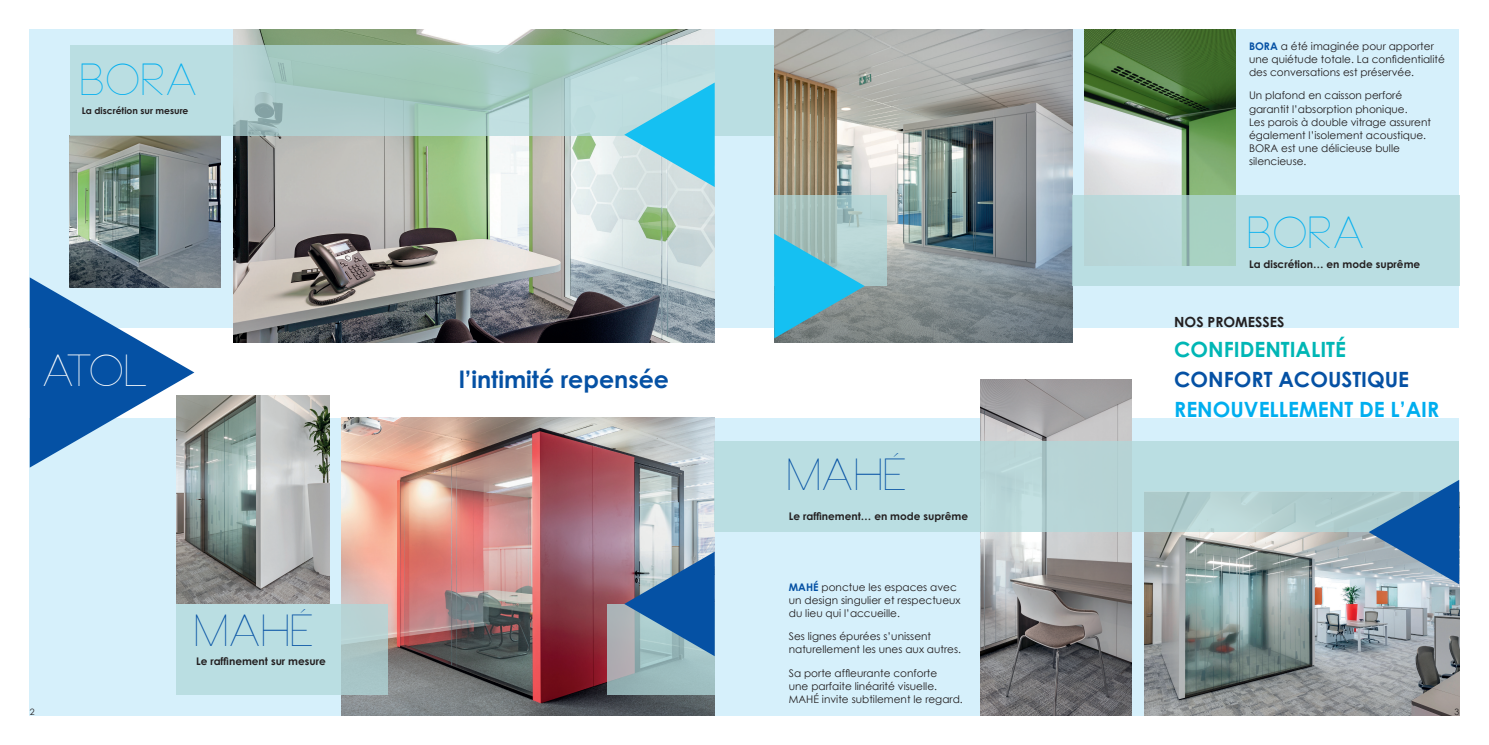
<style>
.page{position:relative;width:1489px;height:745px;background:#fff}
.page>*{position:absolute;margin:0;border:0;box-sizing:border-box;transform-origin:0 0}
.t1{font:100 43.75px "Neou";color:#0551a4}
.t2{font:100 43.75px "Neou";color:#00aeef}
.t3{font:100 43.75px "Neou";color:#fff}
.t4{font:700 23.62px "Century Gothic";color:#0551a4}
.t5{font:700 21px "Century Gothic";color:#00aeef}
.t6{font:700 21px "Century Gothic";color:#0551a4}
.t7{font:700 21px "Century Gothic";color:#00b6b5}
.t8{font:700 14px "Century Gothic";color:#231f20}
.t9{font:10.5px/13.1px "Century Gothic";color:#231f20}
.t10{font:700 10.5px "Century Gothic";color:#231f20}
.t11{font:700 9.19px "Century Gothic";color:#231f20}
.t12{font:8.75px "Century Gothic";color:#231f20}
.s1{font-weight:700;color:#0551a4}
</style>
<div class="page">
<div style="left:30px;top:417px;width:1428px;height:297px;background:#d6f0fb"></div>
<img style="left:980px;top:379px;width:151px;height:335px">
<div style="left:30px;top:30px;width:1428px;height:298px;background:#d6f0fb"></div>
<img style="left:342px;top:417px;width:372px;height:297px">
<svg style="left:176px;top:603px;width:212px;height:91px;background:#b7d9dc"></svg>
<svg style="left:606px;top:603px;width:108px;height:91px;background:#9fb3b6"></svg>
<svg style="left:624px;top:551px;width:90px;height:104px;background:#5983ae"></svg>
<svg style="left:30px;top:277px;width:164px;height:190px"></svg>
<img style="left:176px;top:395px;width:153px;height:208px">
<img style="left:1084px;top:30px;width:151px;height:165px">
<img style="left:1143px;top:531px;width:315px;height:183px">
<svg style="left:714px;top:441px;width:744px;height:90px;background:#b8dadd"></svg>
<svg style="left:1368px;top:479px;width:90px;height:105px;background:#5e8eb9"></svg>
<img style="left:69px;top:136px;width:152px;height:151px">
<img style="left:233px;top:30px;width:481px;height:312px">
<svg style="left:70px;top:45px;width:704px;height:91px;background:#b0d3d1"></svg>
<svg style="left:624px;top:82px;width:90px;height:105px;background:#71cfe8"></svg>
<img style="left:774px;top:30px;width:297px;height:312px">
<svg style="left:1071px;top:195px;width:387px;height:91px;background:#b7dadc"></svg>
<svg style="left:774px;top:195px;width:113px;height:91px;background:#acc8c6"></svg>
<svg style="left:774px;top:234px;width:90px;height:104px;background:#54b3cc"></svg>
<h1 class="t2" style="left:82px;top:58px;width:120px">BORA</h1>
<p class="t11" style="left:82px;top:103px;width:108px">La discrétion sur mesure</p>
<h1 class="t3" style="left:44px;top:348px;width:108px">ATOL</h1>
<h1 class="t1" style="left:196px;top:608px;width:119px">MAHÉ</h1>
<p class="t10" style="left:196px;top:653px;width:131px">Le raffinement sur mesure</p>
<h2 class="t4" style="left:459px;top:361px;width:211px">l’intimité repensée</h2>
<h1 class="t1" style="left:788px;top:453px;width:119px">MAHÉ</h1>
<p class="t10" style="left:788px;top:507px;width:181px">Le raffinement… en mode suprême</p>
<p class="t9" style="left:788px;top:580px;width:173px"><span class="s1">MAHÉ</span> ponctue les espaces avec un design singulier et respectueux du lieu qui l’accueille.</p>
<p class="t9" style="left:788px;top:629px;width:174px">Ses lignes épurées s’unissent naturellement les unes aux autres.</p>
<p class="t9" style="left:788px;top:665px;width:175px">Sa porte affleurante conforte<br>une parfaite linéarité visuelle.<br>MAHÉ invite subtilement le regard.</p>
<p class="t9" style="left:1248px;top:40px;width:197px"><span class="s1">BORA</span> a été imaginée pour apporter une quiétude totale. La confidentialité des conversations est préservée.</p>
<p class="t9" style="left:1248px;top:89px;width:183px">Un plafond en caisson perforé garantit l’absorption phonique.<br>Les parois à double vitrage assurent également l’isolement acoustique.<br>BORA est une délicieuse bulle silencieuse.</p>
<h1 class="t2" style="left:1248px;top:210px;width:120px">BORA</h1>
<p class="t10" style="left:1248px;top:256px;width:173px">La discrétion… en mode suprême</p>
<h3 class="t8" style="left:1174px;top:311px;width:112px">NOS PROMESSES</h3>
<h3 class="t7" style="left:1174px;top:333px;width:173px">CONFIDENTIALITÉ</h3>
<h3 class="t6" style="left:1174px;top:363px;width:236px">CONFORT ACOUSTIQUE</h3>
<h3 class="t5" style="left:1174px;top:393px;width:267px">RENOUVELLEMENT DE L’AIR</h3>
<p class="t12" style="left:30px;top:705px;width:6px">2</p>
<p class="t12" style="left:1454px;top:705px;width:6px">3</p>
</div>
